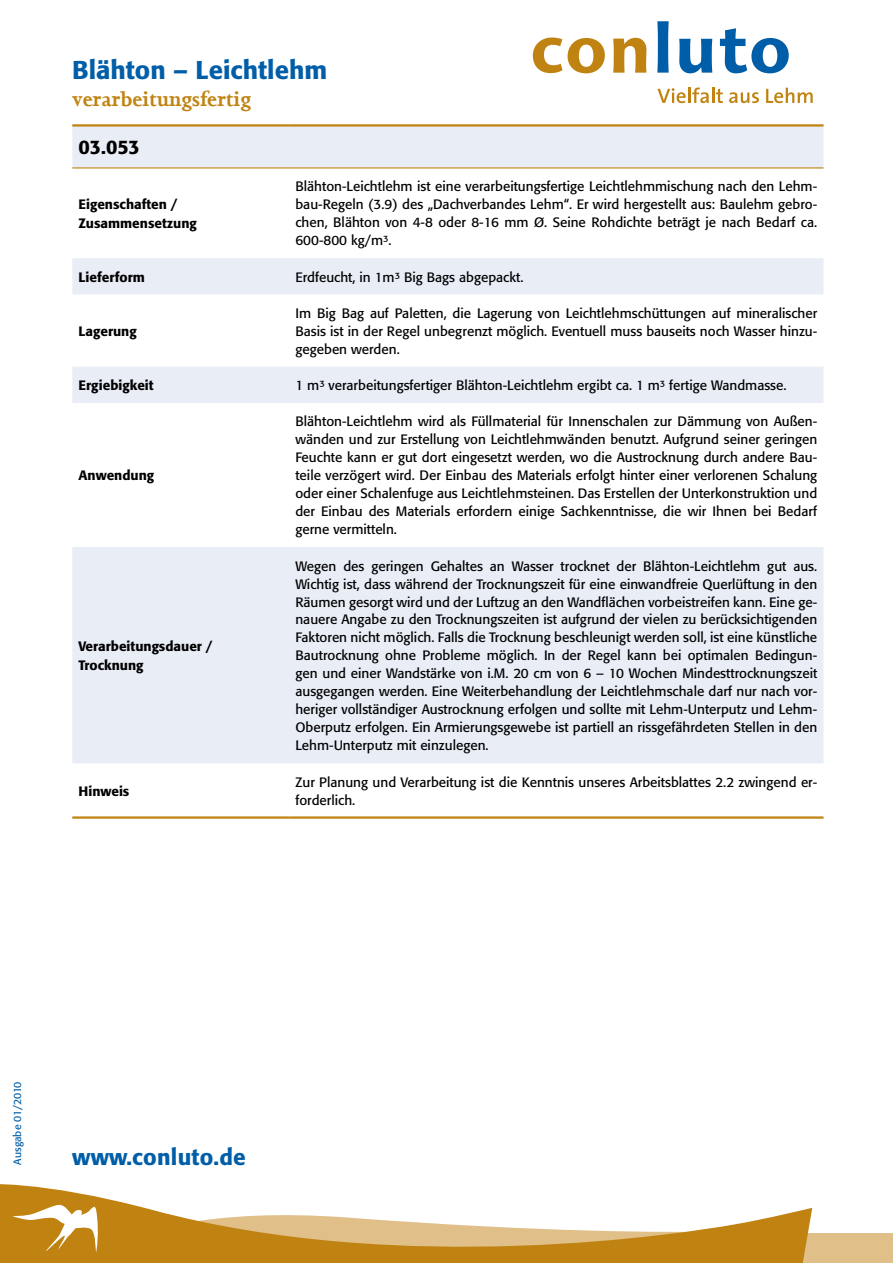
<style>
.page{position:relative;width:893px;height:1263px;background:#fff}
.page>*{position:absolute;margin:0;border:0;box-sizing:border-box;transform-origin:0 0}
.t1{font:500 25.5px "Formata";color:#005ea8}
.t2{font:700 22.5px "Joanna";color:#c08311}
.t3{font:500 22.5px "Formata";letter-spacing:.01em;color:#005ea8}
.t4{font:500 19.5px "Formata";color:#000}
.t5{font:13.5px/18px "Formata";color:#000;text-align:justify}
.t6{font:500 13.5px/19.5px "Formata";color:#000}
.t7{font:10.5px "Formata";color:#005ea8}
</style>
<div class="page">
<svg style="left:657px;top:21px;width:12px;height:52px"></svg>
<svg style="left:679px;top:39px;width:33px;height:34px"></svg>
<svg style="left:720px;top:28px;width:69px;height:45px"></svg>
<svg style="left:568px;top:38px;width:37px;height:35px"></svg>
<svg style="left:533px;top:38px;width:29px;height:35px"></svg>
<svg style="left:613px;top:38px;width:33px;height:35px"></svg>
<svg style="left:657px;top:88px;width:66px;height:15px"></svg>
<svg style="left:729px;top:92px;width:30px;height:11px"></svg>
<svg style="left:766px;top:88px;width:47px;height:15px"></svg>
<div style="left:791px;top:1233px;width:102px;height:30px;background:#e0bf89"></div>
<svg style="left:0;top:1184px;width:812px;height:79px"></svg>
<svg style="left:9px;top:1199px;width:91px;height:53px"></svg>
<svg style="left:72px;top:127px;width:751px;height:636px;fill:#e9edf6"></svg>
<hr style="left:72px;top:816px;width:217px;height:3px;background:#c08311">
<hr style="left:289px;top:816px;width:534px;height:3px;background:#c08311">
<hr style="left:72px;top:124px;width:217px;height:3px;background:#c08311">
<hr style="left:289px;top:124px;width:534px;height:3px;background:#c08311">
<hr style="left:72px;top:167px;width:217px;height:1px;background:#c08311">
<hr style="left:289px;top:167px;width:534px;height:1px;background:#c08311">
<h1 class="t1" style="left:72px;top:54px;width:256px">Blähton – Leichtlehm</h1>
<h2 class="t2" style="left:72px;top:87px;width:180px">verarbeitungsfertig</h2>
<h3 class="t4" style="left:79px;top:136px;width:63px">03.053</h3>
<p class="t6" style="left:79px;top:194px;width:120px">Eigenschaften /<br>Zusammensetzung</p>
<p class="t5" style="left:295px;top:178px;width:523px">Blähton-Leichtlehm ist eine verarbeitungsfertige Leichtlehmmischung nach den Lehm&shy;bau-Regeln (3.9) des „Dachverbandes Lehm“. Er wird hergestellt aus: Baulehm gebro&shy;chen, Blähton von 4-8 oder 8-16 mm Ø. Seine Rohdichte beträgt je nach Bedarf ca.<br>600-800 kg/m³.</p>
<p class="t6" style="left:79px;top:267px;width:68px">Lieferform</p>
<p class="t5" style="left:295px;top:268px;width:230px">Erdfeucht, in 1m³ Big Bags abgepackt.</p>
<p class="t6" style="left:79px;top:321px;width:60px">Lagerung</p>
<p class="t5" style="left:295px;top:304px;width:523px">Im Big Bag auf Paletten, die Lagerung von Leichtlehmschüttungen auf mineralischer Basis ist in der Regel unbegrenzt möglich. Eventuell muss bauseits noch Wasser hinzu&shy;gegeben werden.</p>
<p class="t6" style="left:79px;top:375px;width:77px">Ergiebigkeit</p>
<p class="t5" style="left:295px;top:376px;width:493px">1 m³ verarbeitungsfertiger Blähton-Leichtlehm ergibt ca. 1 m³ fertige Wandmasse.</p>
<p class="t6" style="left:79px;top:466px;width:77px">Anwendung</p>
<p class="t6" style="left:79px;top:636px;width:135px">Verarbeitungsdauer /<br>Trocknung</p>
<p class="t5" style="left:295px;top:412px;width:523px">Blähton-Leichtlehm wird als Füllmaterial für Innenschalen zur Dämmung von Außen&shy;wänden und zur Erstellung von Leichtlehmwänden benutzt. Aufgrund seiner geringen Feuchte kann er gut dort eingesetzt werden, wo die Austrocknung durch andere Bau&shy;teile verzögert wird. Der Einbau des Materials erfolgt hinter einer verlorenen Schalung oder einer Schalenfuge aus Leichtlehmsteinen. Das Erstellen der Unterkonstruktion und der Einbau des Materials erfordern einige Sachkenntnisse, die wir Ihnen bei Bedarf gerne vermitteln.</p>
<p class="t5" style="left:295px;top:557px;width:523px">Wegen des geringen Gehaltes an Wasser trocknet der Blähton-Leichtlehm gut aus.<br>Wichtig ist, dass während der Trocknungszeit für eine einwandfreie Querlüftung in den Räumen gesorgt wird und der Luftzug an den Wandflächen vorbeistreifen kann. Eine ge&shy;nauere Angabe zu den Trocknungszeiten ist aufgrund der vielen zu berücksichtigenden Faktoren nicht möglich. Falls die Trocknung beschleunigt werden soll, ist eine künstliche Bautrocknung ohne Probleme möglich. In der Regel kann bei optimalen Bedingun&shy;gen und einer Wandstärke von i.M. 20 cm von 6 – 10 Wochen Mindesttrocknungszeit ausgegangen werden. Eine Weiterbehandlung der Leichtlehmschale darf nur nach vor&shy;heriger vollständiger Austrocknung erfolgen und sollte mit Lehm-Unterputz und Lehm-Oberputz erfolgen. Ein Armierungsgewebe ist partiell an rissgefährdeten Stellen in den Lehm-Unterputz mit einzulegen.</p>
<p class="t6" style="left:79px;top:781px;width:52px">Hinweis</p>
<p class="t5" style="left:295px;top:773px;width:523px">Zur Planung und Verarbeitung ist die Kenntnis unseres Arbeitsblattes 2.2 zwingend er&shy;forderlich.</p>
<p class="t7" style="left:11px;top:1164px;width:84px;rotate:-90deg">Ausgabe 01/2010</p>
<h2 class="t3" style="left:72px;top:1143px;width:175px">www.conluto.de</h2>
</div>
